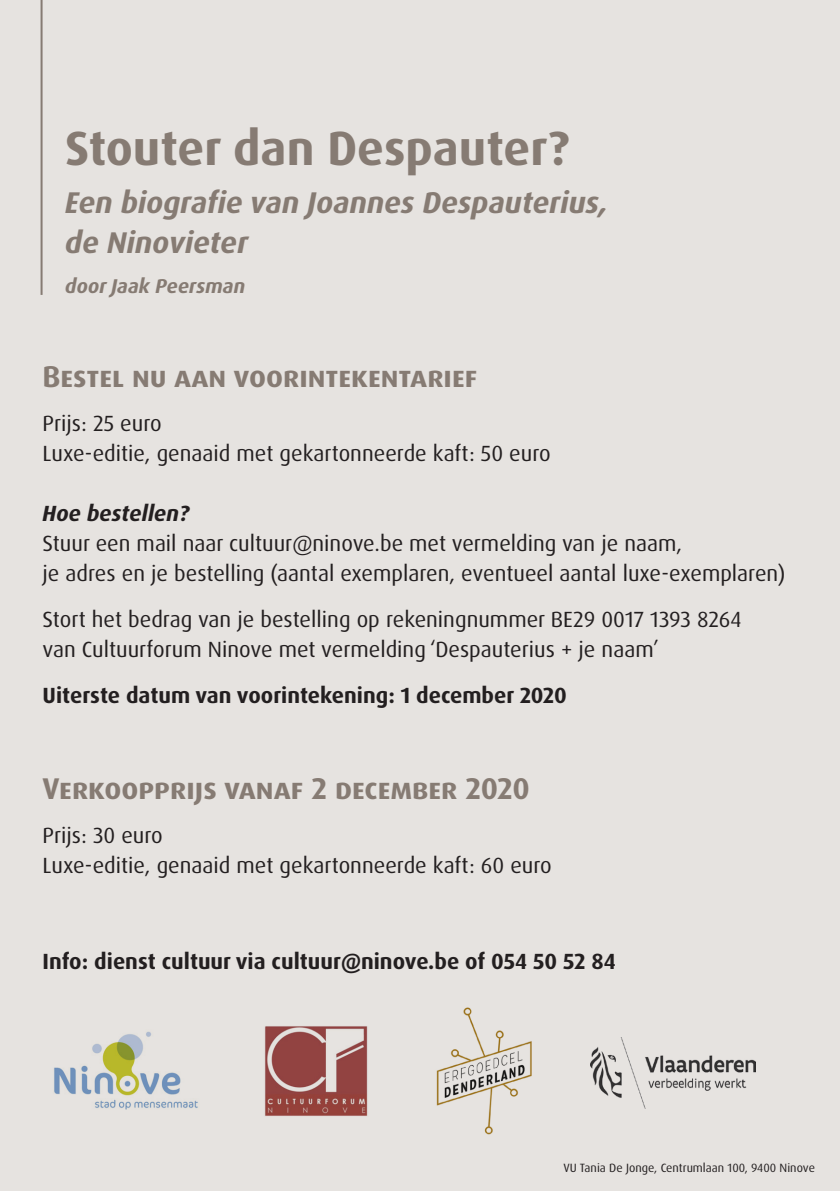
<style>
.page{position:relative;width:840px;height:1191px;background:#fff}
.page>*{position:absolute;margin:0;border:0;box-sizing:border-box;transform-origin:0 0}
.t1{font:700 48px "Dax Pro";color:#867b73}
.t2{font:700 30px "Dax Pro";color:#867b73}
.t3{font:italic 700 30px/40px "Dax Pro";color:#867b73}
.t4{font:22px/30px "Dax Pro";color:#231f20}
.t5{font:700 22px "Dax Pro";color:#231f20}
.t6{font:italic 700 22px "Dax Pro";color:#231f20}
.t7{font:italic 700 20px "Dax Pro";color:#867b73}
.t8{font:12px "Dax Pro";color:#231f20}
</style>
<div class="page">
<div style="left:0;top:0;width:839px;height:1191px;background:#e6e3e0"></div>
<hr style="left:41px;top:0;width:2px;height:295px;background:#867b73">
<img style="left:436px;top:1007px;width:96px;height:128px">
<img style="left:590px;top:1038px;width:165px;height:70px">
<img style="left:265px;top:1026px;width:103px;height:90px">
<img style="left:54px;top:1031px;width:144px;height:79px">
<p class="t1" style="left:65px;top:118px;width:505px">Stouter dan Despauter?</p>
<p class="t3" style="left:65px;top:183px;width:544px">Een biografie van Joannes Despauterius, de Ninovieter</p>
<p class="t7" style="left:65px;top:273px;width:181px">door Jaak Peersman</p>
<p class="t2" style="left:43px;top:357px;width:436px">Bestel nu aan voorintekentarief</p>
<p class="t4" style="left:43px;top:408px;width:121px">Prijs: 25 euro</p>
<p class="t4" style="left:43px;top:438px;width:509px">Luxe-editie, genaaid met gekartonneerde kaft: 50 euro</p>
<p class="t6" style="left:43px;top:499px;width:148px">Hoe bestellen?</p>
<p class="t4" style="left:43px;top:528px;width:743px">Stuur een mail naar cultuur@ninove.be met vermelding van je naam,<br>je adres en je bestelling (aantal exemplaren, eventueel aantal luxe-exemplaren)</p>
<p class="t4" style="left:43px;top:604px;width:700px">Stort het bedrag van je bestelling op rekeningnummer BE29 0017 1393 8264 van Cultuurforum Ninove met vermelding ‘Despauterius + je naam’</p>
<p class="t5" style="left:43px;top:681px;width:525px">Uiterste datum van voorintekening: 1 december 2020</p>
<p class="t2" style="left:43px;top:769px;width:488px">Verkoopprijs vanaf 2 december 2020</p>
<p class="t4" style="left:43px;top:820px;width:122px">Prijs: 30 euro</p>
<p class="t4" style="left:43px;top:850px;width:510px">Luxe-editie, genaaid met gekartonneerde kaft: 60 euro</p>
<p class="t5" style="left:43px;top:947px;width:574px">Info: dienst cultuur via cultuur@ninove.be of 054 50 52 84</p>
<p class="t8" style="left:563px;top:1160px;width:253px">VU Tania De Jonge, Centrumlaan 100, 9400 Ninove</p>
</div>
